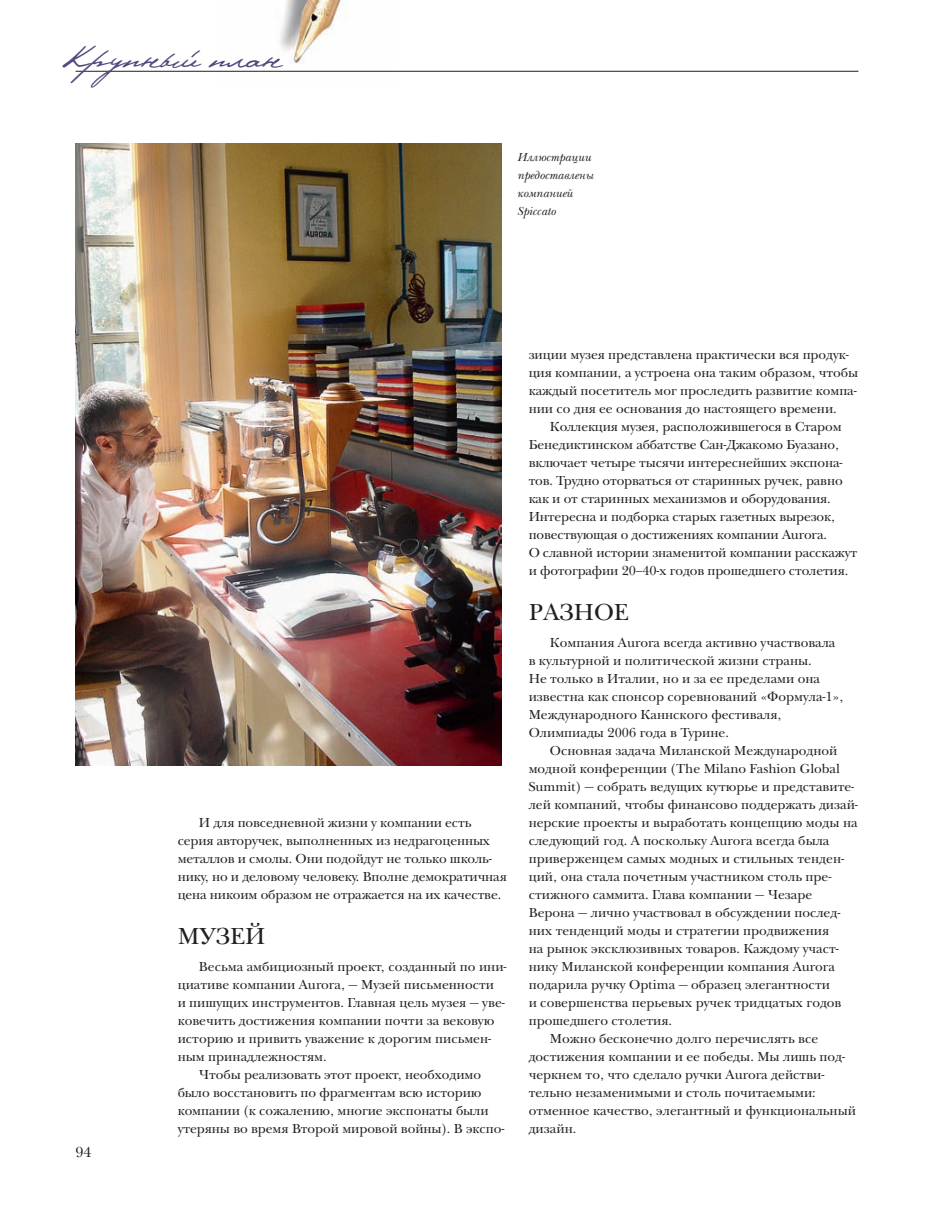
<style>
.page{position:relative;width:934px;height:1210px;background:#fff}
.page>*{position:absolute;margin:0;border:0;box-sizing:border-box;transform-origin:0 0}
.t1{font:33px "Pushkin";color:#51497c}
.t2{font:24px "New Baskerville C";color:#231f20}
.t3{font:15px "New Baskerville C";color:#231f20}
.t4{font:13.5px/18px "New Baskerville C";color:#231f20}
.t5{font:italic 12px/18px "New Baskerville C";color:#231f20}
</style>
<div class="page">
<img style="left:219px;top:0;width:179px;height:71px">
<hr style="left:76px;top:71px;width:782px;height:1px;background:#231f20">
<img style="left:76px;top:143px;width:425px;height:622px">
<h1 class="t1" style="left:63px;top:36px;width:220px">Крупный план</h1>
<p class="t5" style="left:517px;top:150px;width:78px">Иллюстрации предоставлены компанией<br>Spiccato</p>
<p class="t3" style="left:76px;top:1147px;width:17px">94</p>
<p class="t4" style="left:178px;top:815px;width:330px;text-indent:21px">И для повседневной жизни у компании есть серия авторучек, выполненных из недрагоценных металлов и смолы. Они подойдут не только школь&shy;нику, но и деловому человеку. Вполне демократичная цена никоим образом не отражается на их качестве.</p>
<h2 class="t2" style="left:178px;top:927px;width:89px">МУЗЕЙ</h2>
<p class="t4" style="left:199px;top:959px;width:309px">Весьма амбициозный проект, созданный по ини-</p>
<p class="t4" style="left:178px;top:977px;width:318px">циативе компании Aurora, — Музей письменности</p>
<p class="t4" style="left:178px;top:995px;width:328px">и пишущих инструментов. Главная цель музея — уве-</p>
<p class="t4" style="left:178px;top:1013px;width:318px">ковечить достижения компании почти за вековую</p>
<p class="t4" style="left:178px;top:1031px;width:315px">историю и привить уважение к дорогим письмен-</p>
<p class="t4" style="left:178px;top:1049px;width:150px">ным принадлежностям.</p>
<p class="t4" style="left:199px;top:1067px;width:283px">Чтобы реализовать этот проект, необходимо</p>
<p class="t4" style="left:178px;top:1085px;width:305px">было восстановить по фрагментам всю историю</p>
<p class="t4" style="left:178px;top:1103px;width:312px">компании (к сожалению, многие экспонаты были</p>
<p class="t4" style="left:178px;top:1121px;width:328px">утеряны во время Второй мировой войны). В экспо-</p>
<p class="t4" style="left:528px;top:347px;width:331px">зиции музея представлена практически вся продук&shy;ция компании, а устроена она таким образом, чтобы каждый посетитель мог проследить развитие компа&shy;нии со дня ее основания до настоящего времени.</p>
<p class="t4" style="left:528px;top:419px;width:330px;text-indent:21px">Коллекция музея, расположившегося в Старом Бенедиктинском аббатстве Сан-Джакомо Буазано, включает четыре тысячи интереснейших экспона&shy;тов. Трудно оторваться от старинных ручек, равно как и от старинных механизмов и оборудования.<br>Интересна и подборка старых газетных вырезок, повествующая о достижениях компании Aurora.<br>О славной истории знаменитой компании расскажут и фотографии 20–40-х годов прошедшего столетия.</p>
<h2 class="t2" style="left:528px;top:603px;width:102px">РАЗНОЕ</h2>
<p class="t4" style="left:528px;top:635px;width:316px;text-indent:21px">Компания Aurora всегда активно участвовала в культурной и политической жизни страны.<br>Не только в Италии, но и за ее пределами она известна как спонсор соревнований «Формула-1», Международного Каннского фестиваля, Олимпиады 2006 года в Турине.</p>
<p class="t4" style="left:550px;top:743px;width:289px">Основная задача Миланской Международной</p>
<p class="t4" style="left:528px;top:761px;width:313px">модной конференции (The Milano Fashion Global</p>
<p class="t4" style="left:528px;top:779px;width:327px">Summit) — собрать ведущих кутюрье и представите-</p>
<p class="t4" style="left:528px;top:797px;width:331px">лей компаний, чтобы финансово поддержать дизай-</p>
<p class="t4" style="left:528px;top:815px;width:330px">нерские проекты и выработать концепцию моды на</p>
<p class="t4" style="left:528px;top:833px;width:302px">следующий год. А поскольку Aurora всегда была</p>
<p class="t4" style="left:528px;top:851px;width:317px">приверженцем самых модных и стильных тенден-</p>
<p class="t4" style="left:528px;top:869px;width:304px">ций, она стала почетным участником столь пре-</p>
<p class="t4" style="left:528px;top:887px;width:285px">стижного саммита. Глава компании — Чезаре</p>
<p class="t4" style="left:528px;top:905px;width:313px">Верона — лично участвовал в обсуждении послед-</p>
<p class="t4" style="left:528px;top:923px;width:302px">них тенденций моды и стратегии продвижения</p>
<p class="t4" style="left:528px;top:941px;width:312px">на рынок эксклюзивных товаров. Каждому участ-</p>
<p class="t4" style="left:528px;top:959px;width:308px">нику Миланской конференции компания Aurora</p>
<p class="t4" style="left:528px;top:977px;width:303px">подарила ручку Optima — образец элегантности</p>
<p class="t4" style="left:528px;top:995px;width:314px">и совершенства перьевых ручек тридцатых годов</p>
<p class="t4" style="left:528px;top:1013px;width:145px">прошедшего столетия.</p>
<p class="t4" style="left:550px;top:1031px;width:270px">Можно бесконечно долго перечислять все</p>
<p class="t4" style="left:528px;top:1049px;width:318px">достижения компании и ее победы. Мы лишь под-</p>
<p class="t4" style="left:528px;top:1067px;width:297px">черкнем то, что сделало ручки Aurora действи-</p>
<p class="t4" style="left:528px;top:1085px;width:288px">тельно незаменимыми и столь почитаемыми:</p>
<p class="t4" style="left:528px;top:1103px;width:329px">отменное качество, элегантный и функциональный</p>
<p class="t4" style="left:528px;top:1121px;width:49px">дизайн.</p>
</div>
